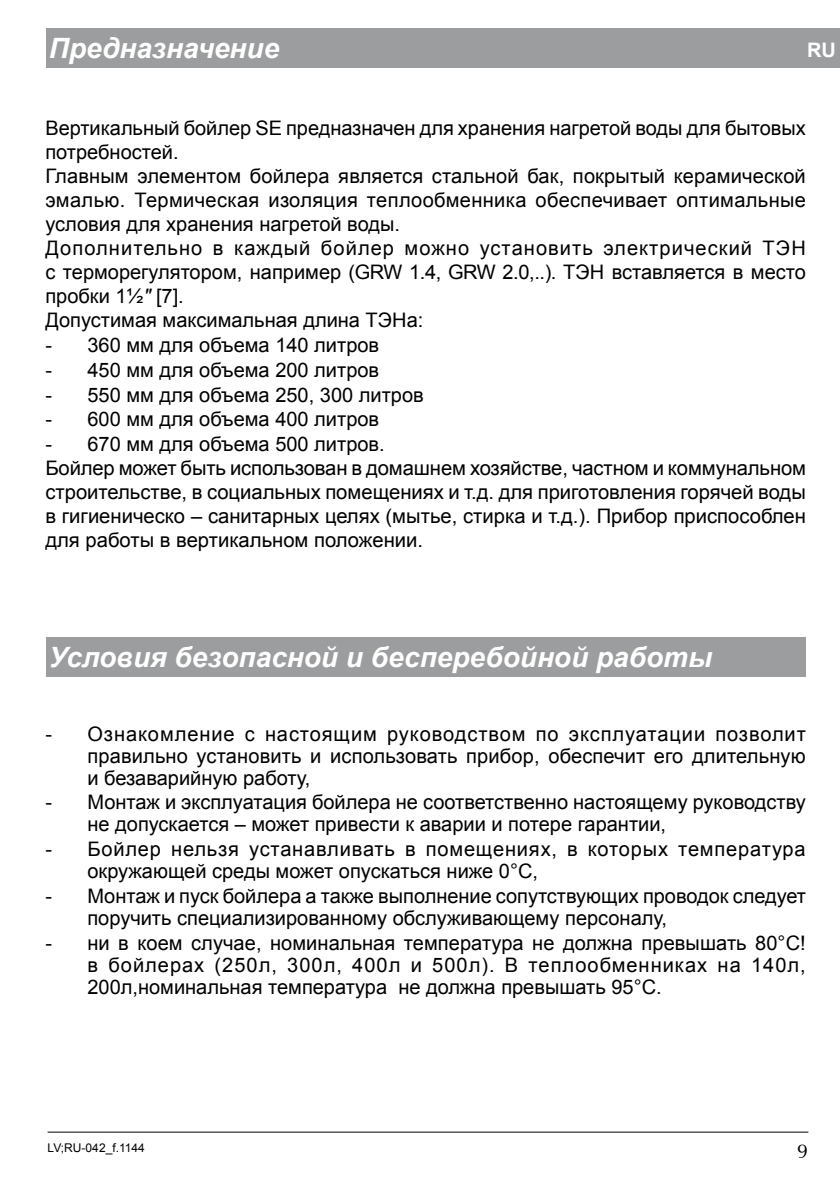
<style>
.page{position:relative;width:840px;height:1191px;background:#fff}
.page>*{position:absolute;margin:0;border:0;box-sizing:border-box;transform-origin:0 0}
.t1{font:italic 700 28px "Arial";color:#fff}
.t2{font:20px/24px "Arial";color:#000}
.t3{font:20px/22px "Arial";letter-spacing:.03em;color:#000}
.t4{font:700 20px "Arial";color:#fff}
.t5{font:20px "Ottawa";color:#000}
.t6{font:12px "Arial";color:#000}
.s1{font-style:italic}
</style>
<div class="page">
<hr style="left:48px;top:1131px;width:759px;height:1px;background:#000">
<div style="left:46px;top:28px;width:793px;height:40px;background:#9c9d9f"></div>
<div style="left:46px;top:637px;width:759px;height:40px;background:#9c9d9f"></div>
<h1 class="t1" style="left:49px;top:29px;width:232px">Предназначение</h1>
<p class="t4" style="left:806px;top:38px;width:30px">RU</p>
<p class="t2" style="left:45px;top:116px;width:761px">Вертикальный бойлер SE предназначен для хранения нагретой воды для бытовых потребностей.<br>Главным элементом бойлера является стальной бак, покрытый керамической эмалью. Термическая изоляция теплообменника обеспечивает оптимальные условия для хранения нагретой воды.<br>Дополнительно в каждый бойлер можно установить электрический ТЭН с терморегулятором, например (GRW 1.4, GRW 2.0,..). ТЭН вставляется в место пробки 1½<span class="s1">ʺ</span> [7].<br>Допустимая максимальная длина ТЭНа:</p>
<p class="t2" style="left:45px;top:333px;width:335px">- 360 мм для объема 140 литров</p>
<p class="t2" style="left:45px;top:358px;width:335px">- 450 мм для объема 200 литров</p>
<p class="t2" style="left:45px;top:383px;width:379px">- 550 мм для объема 250, 300 литров</p>
<p class="t2" style="left:45px;top:407px;width:335px">- 600 мм для объема 400 литров</p>
<p class="t2" style="left:45px;top:432px;width:761px">- 670 мм для объема 500 литров.<br>Бойлер может быть использован в домашнем хозяйстве, частном и коммунальном строительстве, в социальных помещениях и т.д. для приготовления горячей воды в гигиеническо – санитарных целях (мытье, стирка и т.д.). Прибор приспособлен для работы в вертикальном положении.</p>
<h1 class="t1" style="left:49px;top:638px;width:664px">Условия безопасной и бесперебойной работы</h1>
<p class="t2" style="left:87px;top:722px;width:719px;line-height:22px;text-align:justify;text-indent:-42px">- Ознакомление с настоящим руководством по эксплуатации позволит правильно установить и использовать прибор, обеспечит его длительную и безаварийную работу,</p>
<p class="t2" style="left:87px;top:791px;width:719px;line-height:22px;text-indent:-42px">- Монтаж и эксплуатация бойлера не соответственно настоящему руководству не допускается – может привести к аварии и потере гарантии,</p>
<p class="t3" style="left:87px;top:838px;width:719px;text-indent:-42px">- Бойлер нельзя устанавливать в помещениях, в которых температура окружающей среды может опускаться ниже 0°C,</p>
<p class="t2" style="left:87px;top:885px;width:719px;line-height:22px;text-indent:-42px">- Монтаж и пуск бойлера а также выполнение сопутствующих проводок следует поручить специализированному обслуживающему персоналу,</p>
<p class="t2" style="left:87px;top:932px;width:719px;line-height:22px;text-align:justify;text-indent:-42px">- ни в коем случае, номинальная температура не должна превышать 80°C! в бойлерах (250л, 300л, 400л и 500л). В теплообменниках на 140л, 200л,номинальная температура не должна превышать 95°C.</p>
<p class="t6" style="left:48px;top:1143px;width:99px">LV;RU-042_f.1144</p>
<p class="t5" style="left:796px;top:1139px;width:13px">9</p>
</div>
